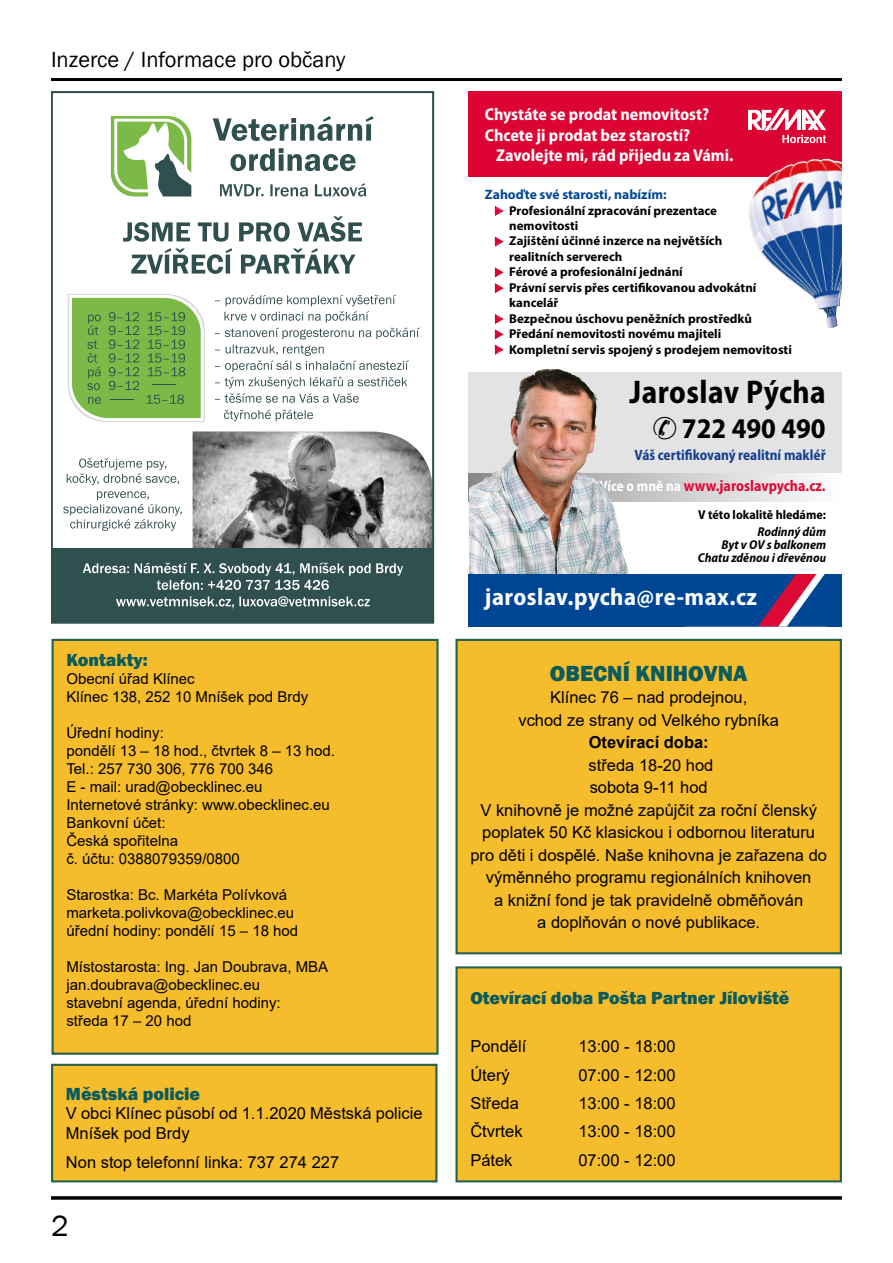
<style>
.page{position:relative;width:893px;height:1263px;background:#fff}
.page>*{position:absolute;margin:0;border:0;box-sizing:border-box;transform-origin:0 0}
.t1{font:700 semi-condensed 32.85px "Myriad Pro";letter-spacing:.015em;color:#000;scale:.95 1}
.t2{font:30px "Franklin Gothic";color:#000}
.t3{font:700 semi-condensed 28.65px "Myriad Pro";color:#000}
.t4{font:700 semi-condensed 24.3px "Myriad Pro";letter-spacing:.02em;color:#fff}
.t5{font:22.5px "Franklin Gothic";color:#000}
.t6{font:800 22.5px "Franklin Gothic";color:#0a5b5d}
.t7{font:800 18px "Franklin Gothic";color:#0a5b5d}
.t8{font:700 semi-condensed 17.1px/20.5px "Myriad Pro";color:#fff}
.t9{font:16.5px/22.5px "Arial";color:#000;text-align:center}
.t10{font:700 16.5px "Arial";color:#000}
.t11{font:700 semi-condensed 15.75px "Myriad Pro";color:#dd0935;scale:.95 1}
.t12{font:15px/18px "Arial";color:#000}
.t13{font:700 semi-condensed 15px "Myriad Pro";color:#153f8f;scale:.95 1}
.t14{font:700 13.65px "Myriad Pro";color:#014694}
.t15{font:700 12.9px/15.5px "Myriad Pro";color:#000}
.t16{font:italic 700 semi-condensed 12.9px/12.9px "Myriad Pro";color:#000;text-align:right}
.t17{font:700 semi-condensed 12.9px "Myriad Pro";color:#000}
.s1{font-size:15px;color:#fff}
.s2{font-size:12.15px}
</style>
<div class="page">
<hr style="left:51px;top:78px;width:791px;height:3px;background:#000">
<hr style="left:51px;top:1196px;width:791px;height:3px;background:#000">
<div style="left:469px;top:373px;width:373px;height:129px;background:#e3e3e3"></div>
<svg style="left:629px;top:473px;width:213px;height:29px"></svg>
<div style="left:469px;top:91px;width:373px;height:85px;background:#dc0432"></div>
<img style="left:469px;top:369px;width:160px;height:205px">
<div style="left:469px;top:574px;width:373px;height:52px;background:#014694"></div>
<svg style="left:758px;top:574px;width:67px;height:52px"></svg>
<img style="left:749px;top:108px;width:77px;height:34px">
<img style="left:749px;top:159px;width:93px;height:169px">
<div style="left:53px;top:640px;width:384px;height:414px;background:#f5bc2b"></div>
<div style="left:52px;top:639px;width:387px;height:416px;border:2px solid #26614d"></div>
<div style="left:52px;top:1065px;width:384px;height:116px;background:#f5bc2b"></div>
<div style="left:51px;top:1064px;width:386px;height:118px;border:2px solid #26614d"></div>
<img style="left:193px;top:431px;width:238px;height:117px">
<div style="left:52px;top:548px;width:381px;height:75px;background:#304f4f"></div>
<svg style="left:111px;top:116px;width:80px;height:80px"></svg>
<svg style="left:213px;top:116px;width:161px;height:55px"></svg>
<svg style="left:220px;top:183px;width:146px;height:13px"></svg>
<svg style="left:63px;top:458px;width:119px;height:73px"></svg>
<svg style="left:83px;top:562px;width:320px;height:46px"></svg>
<div style="left:51px;top:91px;width:383px;height:532px;border:2px solid #304f4f"></div>
<svg style="left:215px;top:295px;width:205px;height:126px"></svg>
<svg style="left:68px;top:294px;width:137px;height:128px"></svg>
<svg style="left:123px;top:216px;width:239px;height:58px"></svg>
<div style="left:457px;top:640px;width:384px;height:313px;background:#f5bc2b"></div>
<div style="left:455px;top:639px;width:387px;height:315px;border:2px solid #26614d"></div>
<div style="left:457px;top:967px;width:384px;height:214px;background:#f5bc2b"></div>
<div style="left:455px;top:966px;width:387px;height:216px;border:2px solid #26614d"></div>
<h3 class="t5" style="left:51px;top:45px;width:296px">Inzerce / Informace pro občany</h3>
<p class="t7" style="left:66px;top:649px;width:83px">Kontakty:</p>
<p class="t12" style="left:66px;top:670px;width:243px">Obecní úřad Klínec<br>Klínec 138, 252 10 Mníšek pod Brdy</p>
<p class="t12" style="left:66px;top:724px;width:270px">Úřední hodiny:<br>pondělí 13 – 18 hod., čtvrtek 8 – 13 hod.<br>Tel.: 257 730 306, 776 700 346<br>E - mail: urad@obecklinec.eu<br>Internetové stránky: www.obecklinec.eu<br>Bankovní účet:<br>Česká spořitelna<br>č. účtu: 0388079359/0800</p>
<p class="t12" style="left:66px;top:886px;width:233px">Starostka: Bc. Markéta Polívková marketa.polivkova@obecklinec.eu úřední hodiny: pondělí 15 – 18 hod</p>
<p class="t12" style="left:66px;top:958px;width:263px">Místostarosta: Ing. Jan Doubrava, MBA jan.doubrava@obecklinec.eu<br>stavební agenda, úřední hodiny:<br>středa 17 – 20 hod</p>
<p class="t7" style="left:66px;top:1082px;width:136px">Městská policie</p>
<p class="t9" style="left:66px;top:1104px;width:358px;line-height:19.8px;text-align:left">V obci Klínec působí od 1.1.2020 Městská policie<br>Mníšek pod Brdy</p>
<p class="t9" style="left:66px;top:1150px;width:275px">Non stop telefonní linka: 737 274 227</p>
<h2 class="t2" style="left:51px;top:1207px;width:19px">2</h2>
<p class="t8" style="left:485px;top:104px;width:226px">Chystáte se prodat nemovitost?<br>Chcete ji prodat bez starostí?</p>
<p class="t8" style="left:496px;top:145px;width:239px">Zavolejte mi, rád přijedu za Vámi.</p>
<p class="t14" style="left:485px;top:185px;width:183px">Zahoďte své starosti, nabízím:</p>
<p class="t15" style="left:509px;top:202px;width:284px">Profesionální zpracování prezentace<br>nemovitosti<br>Zajištění účinné inzerce na největších<br>realitních serverech<br>Férové a profesionální jednání<br>Právní servis přes certifikovanou advokátní kancelář<br>Bezpečnou úschovu peněžních prostředků Předání nemovitosti novému majiteli<br>Kompletní servis spojený s prodejem nemovitosti</p>
<h1 class="t1" style="left:629px;top:370px;width:208px">Jaroslav Pýcha</h1>
<h3 class="t3" style="left:682px;top:409px;width:145px">722 490 490</h3>
<p class="t13" style="left:634px;top:445px;width:203px">Váš certifikovaný realitní makléř</p>
<p class="t11" style="left:599px;top:476px;width:240px"><span class="s1">Více o mně na</span> www.jaroslavpycha.cz.</p>
<p class="t17" style="left:698px;top:506px;width:129px">V této lokalitě hledáme:</p>
<p class="t16" style="left:698px;top:525px;width:130px">Rodinný dům<br>Byt v OV s balkonem<br>Chatu zděnou i dřevěno<span class="s2">u</span></p>
<h3 class="t4" style="left:485px;top:582px;width:274px">jaroslav.pycha@re-max.cz</h3>
<h3 class="t6" style="left:550px;top:659px;width:199px">OBECNÍ KNIHOVNA</h3>
<p class="t9" style="left:518px;top:686px;width:262px">Klínec 76 – nad prodejnou,<br>vchod ze strany od Velkého rybníka</p>
<p class="t10" style="left:589px;top:731px;width:122px">Otevírací doba:</p>
<p class="t9" style="left:470px;top:754px;width:358px">středa 18-20 hod<br>sobota 9-11 hod<br>V knihovně je možné zapůjčit za roční členský poplatek 50 Kč klasickou i odbornou literaturu pro děti i dospělé. Naše knihovna je zařazena do výměnného programu regionálních knihoven<br>a knižní fond je tak pravidelně obměňován<br>a doplňován o nové publikace.</p>
<p class="t7" style="left:470px;top:986px;width:321px">Otevírací doba Pošta Partner Jíloviště</p>
<p class="t9" style="left:470px;top:1035px;width:57px">Pondělí</p>
<p class="t9" style="left:578px;top:1035px;width:99px">13:00 - 18:00</p>
<p class="t9" style="left:470px;top:1063px;width:41px">Úterý</p>
<p class="t9" style="left:578px;top:1063px;width:99px">07:00 - 12:00</p>
<p class="t9" style="left:470px;top:1092px;width:50px">Středa</p>
<p class="t9" style="left:578px;top:1092px;width:99px">13:00 - 18:00</p>
<p class="t9" style="left:470px;top:1120px;width:54px">Čtvrtek</p>
<p class="t9" style="left:578px;top:1120px;width:99px">13:00 - 18:00</p>
<p class="t9" style="left:470px;top:1148px;width:44px">Pátek</p>
<p class="t9" style="left:578px;top:1148px;width:99px">07:00 - 12:00</p>
</div>
